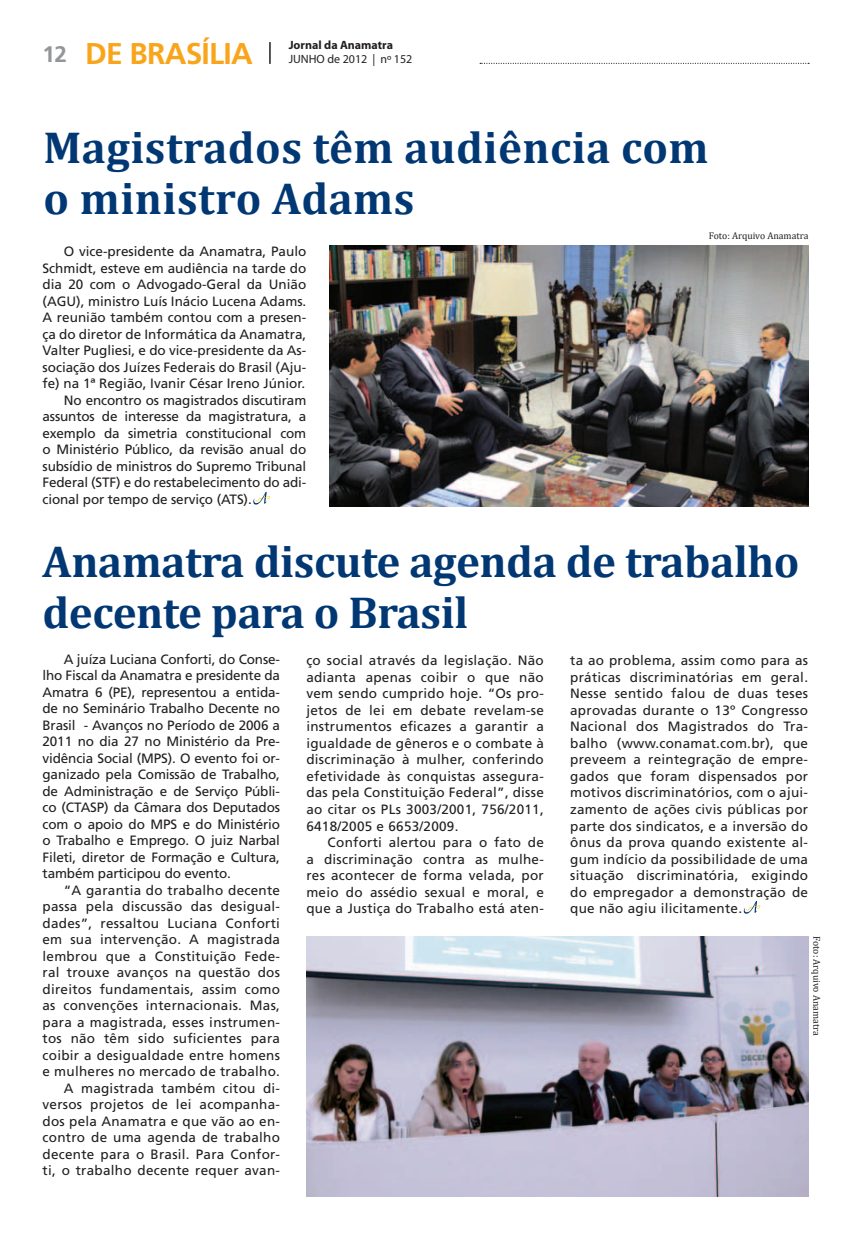
<style>
.page{position:relative;width:851px;height:1234px;background:#fff}
.page>*{position:absolute;margin:0;border:0;box-sizing:border-box;transform-origin:0 0}
.t1{font:700 45px/51px "Cambria";letter-spacing:-.01em;color:#013874}
.t2{font:700 45px/51px "Cambria";letter-spacing:.01em;color:#013874}
.t3{font:700 30px "Frutiger";letter-spacing:-.025em;color:#f9a51b}
.t4{font:13.5px/16.5px "Frutiger";letter-spacing:.02em;color:#231f20;text-align:justify}
.t5{font:13.5px "Frutiger";color:#231f20}
.t6{font:13.5px "Frutiger";letter-spacing:-.01em;color:#231f20}
.t7{font:12px "Myriad Pro";color:#231f20}
.t8{font:700 12px "Myriad Pro";color:#231f20}
.t9{font:9.75px "Cambria";color:#231f20}
.s1{font-size:22.5px;color:#939598}
</style>
<div class="page">
<svg style="left:480px;top:63px;width:328px;height:1px"></svg>
<hr style="left:269px;top:42px;width:2px;height:22px;background:#231f20">
<img style="left:329px;top:245px;width:479px;height:261px">
<svg style="left:253px;top:492px;width:17px;height:12px"></svg>
<img style="left:306px;top:936px;width:502px;height:260px">
<svg style="left:743px;top:901px;width:17px;height:12px"></svg>
<h2 class="t3" style="left:43px;top:36px;width:212px"><span class="s1">12</span> DE BRASÍLIA</h2>
<p class="t8" style="left:288px;top:37px;width:106px">Jornal da Anamatra</p>
<p class="t7" style="left:288px;top:52px;width:125px">JUNHO de 2012 | nº 152</p>
<h1 class="t2" style="left:43px;top:120px;width:666px">Magistrados têm audiência com o ministro Adams</h1>
<p class="t5" style="left:64px;top:243px;width:244px">O vice-presidente da Anamatra, Paulo</p>
<p class="t5" style="left:43px;top:260px;width:265px">Schmidt, esteve em audiência na tarde do</p>
<p class="t5" style="left:43px;top:276px;width:265px">dia 20 com o Advogado-Geral da União</p>
<p class="t5" style="left:43px;top:293px;width:265px">(AGU), ministro Luís Inácio Lucena Adams.</p>
<p class="t5" style="left:43px;top:309px;width:265px">A reunião também contou com a presen-</p>
<p class="t5" style="left:43px;top:326px;width:265px">ça do diretor de Informática da Anamatra,</p>
<p class="t5" style="left:43px;top:342px;width:265px">Valter Pugliesi, e do vice-presidente da As-</p>
<p class="t5" style="left:43px;top:359px;width:265px">sociação dos Juízes Federais do Brasil (Aju-</p>
<p class="t5" style="left:43px;top:375px;width:264px">fe) na 1ª Região, Ivanir César Ireno Júnior.</p>
<p class="t6" style="left:64px;top:392px;width:244px">No encontro os magistrados discutiram</p>
<p class="t6" style="left:43px;top:408px;width:265px">assuntos de interesse da magistratura, a</p>
<p class="t6" style="left:43px;top:425px;width:265px">exemplo da simetria constitucional com</p>
<p class="t6" style="left:43px;top:441px;width:265px">o Ministério Público, da revisão anual do</p>
<p class="t6" style="left:43px;top:458px;width:265px">subsídio de ministros do Supremo Tribunal</p>
<p class="t6" style="left:43px;top:474px;width:265px">Federal (STF) e do restabelecimento do adi-</p>
<p class="t6" style="left:43px;top:491px;width:211px">cional por tempo de serviço (ATS).</p>
<p class="t9" style="left:708px;top:230px;width:101px">Foto: Arquivo Anamatra</p>
<h1 class="t1" style="left:43px;top:534px;width:758px">Anamatra discute agenda de trabalho decente para o Brasil</h1>
<p class="t4" style="left:306px;top:652px;width:239px">ço social através da legislação. Não adianta apenas coibir o que não vem sendo cumprido hoje. “Os pro&shy;jetos de lei em debate revelam-se instrumentos eficazes a garantir a igualdade de gêneros e o combate à discriminação à mulher, conferindo efetividade às conquistas assegura&shy;das pela Constituição Federal”, disse ao citar os PLs 3003/2001, 756/2011, 6418/2005 e 6653/2009.</p>
<p class="t4" style="left:306px;top:833px;width:239px;text-indent:21px">Conforti alertou para o fato de a discriminação contra as mulhe&shy;res acontecer de forma velada, por meio do assédio sexual e moral, e que a Justiça do Trabalho está aten-</p>
<p class="t4" style="left:43px;top:650px;width:239px;text-indent:21px">A juíza Luciana Conforti, do Conse&shy;lho Fiscal da Anamatra e presidente da Amatra 6 (PE), representou a entida&shy;de no Seminário Trabalho Decente no Brasil - Avanços no Período de 2006 a 2011 no dia 27 no Ministério da Pre&shy;vidência Social (MPS). O evento foi or&shy;ganizado pela Comissão de Trabalho, de Administração e de Serviço Públi&shy;co (CTASP) da Câmara dos Deputados com o apoio do MPS e do Ministério o Trabalho e Emprego. O juiz Narbal Fileti, diretor de Formação e Cultura, também participou do evento.</p>
<p class="t4" style="left:43px;top:881px;width:239px;text-align:right">“A garantia do trabalho decente passa pela discussão das desigual&shy;dades”, ressaltou Luciana Conforti em sua intervenção. A magistrada lembrou que a Constituição Fede&shy;ral trouxe avanços na questão dos direitos fundamentais, assim como as convenções internacionais. Mas, para a magistrada, esses instrumen&shy;tos não têm sido suficientes para coibir a desigualdade entre homens e mulheres no mercado de trabalho.<br>A magistrada também citou di&shy;versos projetos de lei acompanha&shy;dos pela Anamatra e que vão ao en&shy;contro de uma agenda de trabalho decente para o Brasil. Para Confor&shy;ti, o trabalho decente requer avan-</p>
<p class="t4" style="left:570px;top:652px;width:239px">ta ao problema, assim como para as práticas discriminatórias em geral.<br>Nesse sentido falou de duas teses aprovadas durante o 13º Congresso Nacional dos Magistrados do Tra&shy;balho (www.conamat.com.br), que preveem a reintegração de empre&shy;gados que foram dispensados por motivos discriminatórios, com o ajui&shy;zamento de ações civis públicas por parte dos sindicatos, e a inversão do ônus da prova quando existente al&shy;gum indício da possibilidade de uma situação discriminatória, exigindo do empregador a demonstração de que não agiu ilicitamente.</p>
<p class="t9" style="left:822px;top:935px;width:101px;rotate:90deg">Foto: Arquivo Anamatra</p>
</div>
